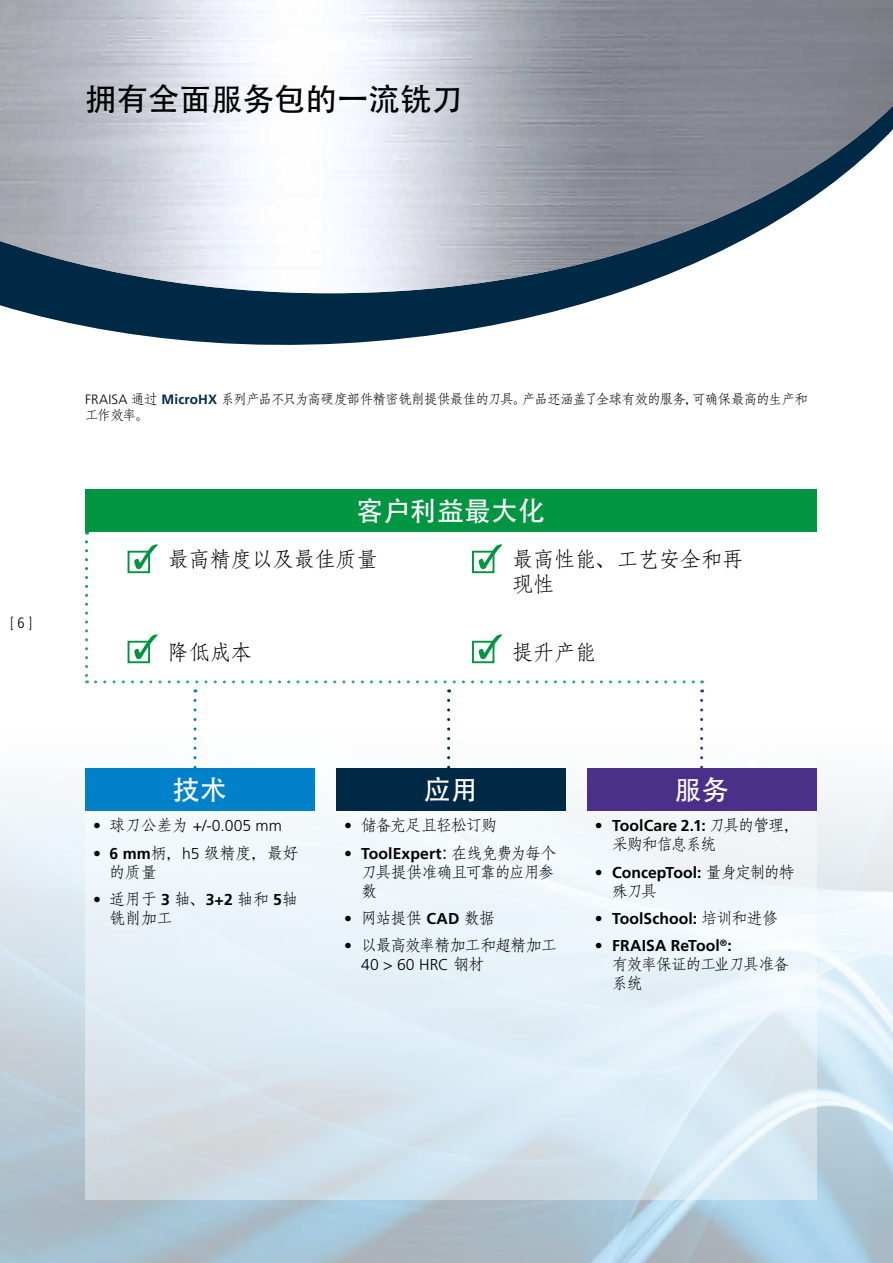
<style>
.page{position:relative;width:893px;height:1263px;background:#fff}
.page>*{position:absolute;margin:0;border:0;box-sizing:border-box;transform-origin:0 0}
.t1{font:31.5px "Adobe Heiti Std";color:#000}
.t2{font:27px "Adobe Heiti Std";color:#fff}
.t3{font:21px/25.2px "Adobe Fangsong Std";color:#000}
.t4{font:15.75px/18.9px "Adobe Fangsong Std";letter-spacing:-.05em;color:#000}
.t5{font:700 15.75px "Frutiger LT Std";letter-spacing:.005em;color:#000}
.t6{font:700 15.75px "Frutiger LT Pro";letter-spacing:.005em;color:#000}
.t7{font:15.75px/18.9px "Adobe Fangsong Std";color:#000}
.t8{font:300 15.75px "Frutiger LT Std";color:#000}
.t9{font:300 15.75px "Frutiger LT Pro";letter-spacing:.005em;color:#000}
.t10{font:300 condensed 15px "Frutiger LT Std";color:#000}
.t11{font:13.5px/16.2px "Adobe Fangsong Std";letter-spacing:-.055em;color:#000}
.s1{font-family:"Frutiger LT Std";font-weight:300}
.s2{font-family:"Frutiger LT Std";font-weight:700;color:#002946}
.s3{font-family:"Adobe Fangsong Std";font-weight:400}
.s4{font-family:"Frutiger LT Std";font-weight:700}
.s5{font-family:"Frutiger LT Pro";font-weight:700}
</style>
<div class="page">
<img style="left:0;top:489px;width:893px;height:774px">
<svg style="left:0;top:293px;width:617px;height:52px;fill:#002946"></svg>
<img style="left:0;top:0;width:893px;height:293px">
<svg style="left:85px;top:531px;width:731px;height:668px"></svg>
<div style="left:336px;top:768px;width:230px;height:43px;background:#002946"></div>
<div style="left:587px;top:768px;width:229px;height:43px;background:#4b3089"></div>
<div style="left:85px;top:768px;width:230px;height:42px;background:#0081c9"></div>
<div style="left:128px;top:551px;width:22px;height:22px;border:2px solid #009641"></div>
<svg style="left:134px;top:544px;width:24px;height:25px"></svg>
<div style="left:128px;top:641px;width:22px;height:22px;border:2px solid #009641"></div>
<svg style="left:134px;top:634px;width:24px;height:25px"></svg>
<div style="left:472px;top:551px;width:22px;height:22px;border:2px solid #009641"></div>
<svg style="left:479px;top:544px;width:23px;height:25px"></svg>
<div style="left:472px;top:641px;width:22px;height:22px;border:2px solid #009641"></div>
<svg style="left:479px;top:634px;width:23px;height:25px"></svg>
<div style="left:85px;top:489px;width:731px;height:42px;background:#009641"></div>
<svg style="left:193px;top:700px;width:3px;height:68px"></svg>
<svg style="left:447px;top:700px;width:3px;height:68px"></svg>
<svg style="left:700px;top:700px;width:3px;height:68px"></svg>
<h1 class="t1" style="left:85px;top:80px;width:379px">拥有全面服务包的一流铣刀</h1>
<p class="t10" style="left:10px;top:614px;width:24px">[ 6 ]</p>
<p class="t11" style="left:85px;top:391px;width:724px"><span class="s1">FRAISA</span> 通过 <span class="s2">MicroHX</span> 系列产品不只为高硬度部件精密铣削提供最佳的刀具。产品还涵盖了全球有效的服务，可确保最高的生产和工作效率。</p>
<h2 class="t2" style="left:356px;top:495px;width:191px">客户利益最大化</h2>
<h3 class="t3" style="left:168px;top:547px;width:211px">最高精度以及最佳质量</h3>
<h3 class="t3" style="left:168px;top:640px;width:85px">降低成本</h3>
<h3 class="t3" style="left:512px;top:547px;width:232px">最高性能、工艺安全和再现性</h3>
<h3 class="t3" style="left:512px;top:640px;width:85px">提升产能</h3>
<h2 class="t2" style="left:173px;top:774px;width:55px">技术</h2>
<h2 class="t2" style="left:424px;top:774px;width:56px">应用</h2>
<h2 class="t2" style="left:675px;top:774px;width:55px">服务</h2>
<p class="t8" style="left:93px;top:817px;width:190px">• <span class="s3">球刀公差为</span> +/-0.005 mm</p>
<p class="t4" style="left:110px;top:844px;width:191px;text-indent:-16px"><span class="s1">•</span> <span class="s4">6 mm</span>柄，<span class="s1">h5</span> 级精度，最好的质量</p>
<p class="t7" style="left:110px;top:890px;width:190px;text-indent:-16px"><span class="s1">•</span> 适用于 <span class="s4">3</span> 轴、<span class="s4">3+2</span> 轴和 <span class="s4">5</span>轴铣削加工</p>
<p class="t4" style="left:344px;top:816px;width:154px"><span class="s1">•</span> 储备充足且轻松订购</p>
<p class="t6" style="left:344px;top:844px;width:214px"><span class="s1">•</span> ToolExpert<span class="s3">：在线免费为每个</span></p>
<p class="t4" style="left:361px;top:862px;width:195px">刀具提供准确且可靠的应用参数</p>
<p class="t4" style="left:344px;top:909px;width:152px"><span class="s1">•</span> 网站提供 <span class="s5">CAD</span> 数据</p>
<p class="t4" style="left:344px;top:936px;width:214px"><span class="s1">•</span> 以最高效率精加工和超精加工</p>
<p class="t9" style="left:361px;top:956px;width:125px">40 &gt; 60 HRC <span class="s3">钢材</span></p>
<p class="t5" style="left:595px;top:817px;width:206px">• ToolCare 2.1: <span class="s3">刀具的管理，</span></p>
<p class="t4" style="left:612px;top:835px;width:106px">采购和信息系统</p>
<p class="t5" style="left:595px;top:863px;width:201px">• ConcepTool: <span class="s3">量身定制的特</span></p>
<p class="t4" style="left:612px;top:881px;width:46px">殊刀具</p>
<p class="t5" style="left:595px;top:909px;width:185px">• ToolSchool: <span class="s3">培训和进修</span></p>
<p class="t5" style="left:595px;top:937px;width:138px">• FRAISA ReTool<sup>®</sup>:</p>
<p class="t4" style="left:612px;top:955px;width:179px">有效率保证的工业刀具准备系统</p>
</div>
